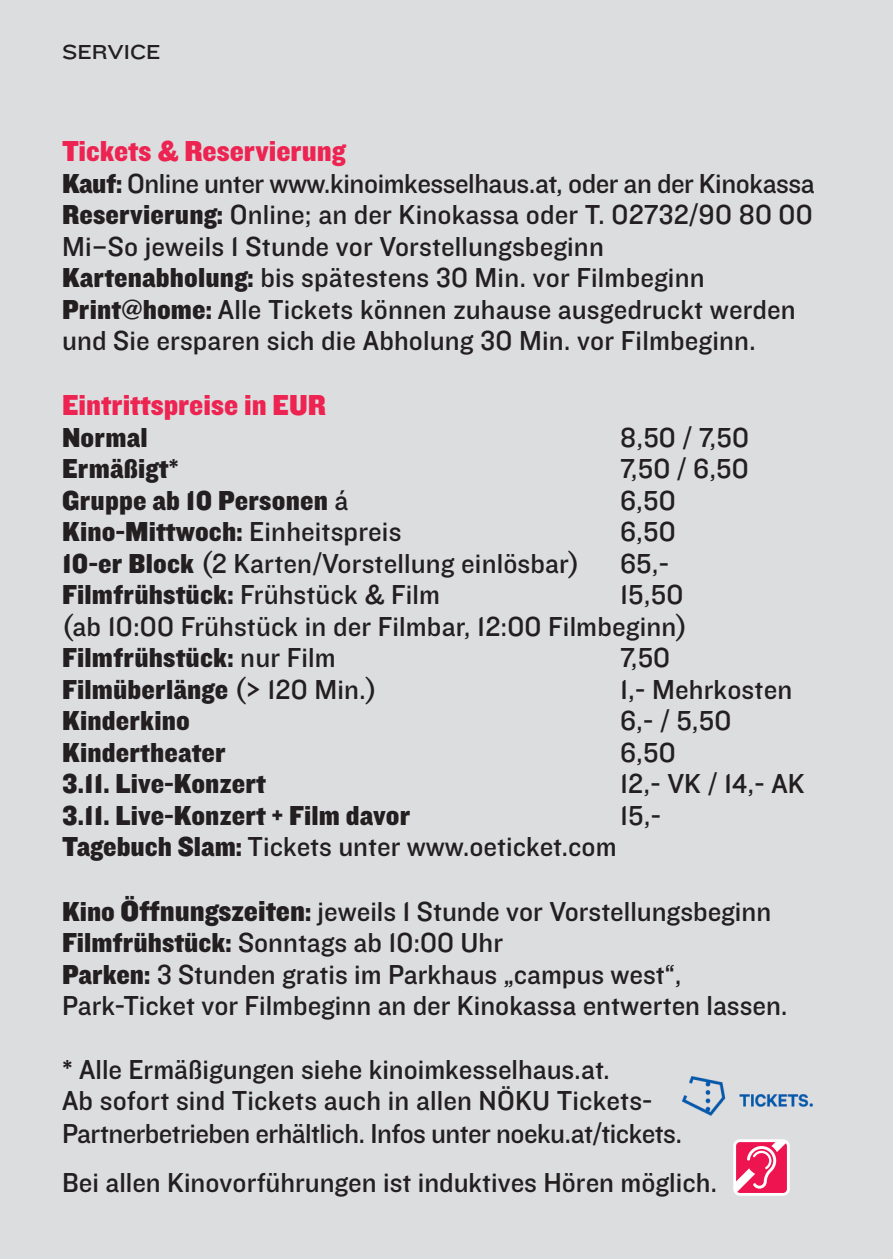
<style>
.page{position:relative;width:893px;height:1259px;background:#dcdddf}
.page>*{position:absolute;margin:0;border:0;box-sizing:border-box;transform-origin:0 0}
.t1{font:30px "Knockout HTF71 Full Middlewt";color:#ed2452}
.t2{font:28.5px/31.5px "Knockout HTF31 Junior Middlewt";color:#231f20}
.t3{font:28.5px "Knockout HTF71 Full Middlewt";letter-spacing:.005em;color:#231f20}
.t4{font:21px "Knockout HTF33 Junior Heviwt";color:#231f20}
.s1{font-family:"Knockout HTF71 Full Middlewt"}
.s2{font-family:"Knockout HTF31 Junior Middlewt"}
.s3{font-family:"Knockout HTF71 Full Middlewt";font-size:30px}
</style>
<div class="page">
<img style="left:682px;top:1076px;width:131px;height:40px">
<div style="left:733px;top:1139px;width:57px;height:56px;border:3px solid #fff;border-radius:5px"></div>
<svg style="left:735px;top:1140px;width:53px;height:54px;background:#f25a84"></svg>
<p class="t4" style="left:62px;top:45px;width:100px">SERVICE</p>
<p class="t1" style="left:62px;top:141px;width:285px">Tickets &amp; Reservierung</p>
<p class="t2" style="left:62px;top:170px;width:754px"><span class="s1">Kauf:</span> Online unter www.kinoimkesselhaus.at, oder an der Kinokassa <span class="s1">Reservierung:</span> Online; an der Kinokassa oder T. 02732/90 80 00<br>Mi–So jeweils 1 Stunde vor Vorstellungsbeginn<br><span class="s1">Kartenabholung:</span> bis spätestens 30 Min. vor Filmbeginn <span class="s1">Print@home:</span> Alle Tickets können zuhause ausgedruckt werden und Sie ersparen sich die Abholung 30 Min. vor Filmbeginn.</p>
<p class="t1" style="left:62px;top:395px;width:265px">Eintrittspreise in EUR</p>
<p class="t3" style="left:62px;top:428px;width:87px">Normal</p>
<p class="t2" style="left:620px;top:424px;width:130px">8,50 / 7,50</p>
<p class="t3" style="left:62px;top:459px;width:118px">Ermäßigt*</p>
<p class="t2" style="left:620px;top:455px;width:130px">7,50 / 6,50</p>
<p class="t3" style="left:62px;top:491px;width:288px">Gruppe ab 10 Personen <span class="s2">á</span></p>
<p class="t2" style="left:620px;top:487px;width:57px">6,50</p>
<p class="t3" style="left:62px;top:522px;width:341px">Kino-Mittwoch: <span class="s2">Einheitspreis</span></p>
<p class="t2" style="left:620px;top:518px;width:57px">6,50</p>
<p class="t2" style="left:62px;top:550px;width:519px"><span class="s1">10-er Block</span> (2 Karten/Vorstellung einlösbar)</p>
<p class="t2" style="left:620px;top:550px;width:50px">65,-</p>
<p class="t3" style="left:62px;top:585px;width:380px">Filmfrühstück: <span class="s2">Frühstück &amp; Film</span></p>
<p class="t2" style="left:62px;top:581px;width:627px;text-align:right">15,50<br>(ab 10:00 Frühstück in der Filmbar, 12:00 Filmbeginn)</p>
<p class="t3" style="left:62px;top:648px;width:275px">Filmfrühstück: <span class="s2">nur Film</span></p>
<p class="t2" style="left:620px;top:644px;width:52px">7,50</p>
<p class="t3" style="left:62px;top:680px;width:316px">Filmüberlänge <span class="s2">(&gt; 120 Min.)</span></p>
<p class="t2" style="left:620px;top:676px;width:174px">1,- Mehrkosten</p>
<p class="t3" style="left:62px;top:711px;width:129px">Kinderkino</p>
<p class="t2" style="left:620px;top:707px;width:113px">6,- / 5,50</p>
<p class="t3" style="left:62px;top:743px;width:165px">Kindertheater</p>
<p class="t2" style="left:620px;top:739px;width:57px">6,50</p>
<p class="t3" style="left:62px;top:774px;width:205px">3.11. Live-Konzert</p>
<p class="t2" style="left:620px;top:770px;width:186px">12,- VK / 14,- AK</p>
<p class="t3" style="left:62px;top:806px;width:350px">3.11. Live-Konzert + Film davor</p>
<p class="t2" style="left:620px;top:802px;width:42px">15,-</p>
<p class="t2" style="left:62px;top:833px;width:556px"><span class="s1">Tagebuch Slam:</span> Tickets unter www.oeticket.com</p>
<p class="t2" style="left:62px;top:898px;width:727px"><span class="s1">Kino</span> <span class="s3">Öffnungszeiten</span><span class="s1">:</span> jeweils 1 Stunde vor Vorstellungsbeginn <span class="s1">Filmfrühstück:</span> Sonntags ab 10:00 Uhr<br><span class="s1">Parken:</span> 3 Stunden gratis im Parkhaus „campus west“, Park-Ticket vor Filmbeginn an der Kinokassa entwerten lassen.</p>
<p class="t2" style="left:62px;top:1055px;width:622px">* Alle Ermäßigungen siehe kinoimkesselhaus.at.<br>Ab sofort sind Tickets auch in allen NÖKU Tickets-<br>Partnerbetrieben erhältlich. Infos unter noeku.at/tickets.</p>
<p class="t2" style="left:62px;top:1169px;width:657px">Bei allen Kinovorführungen ist induktives Hören möglich.</p>
</div>
